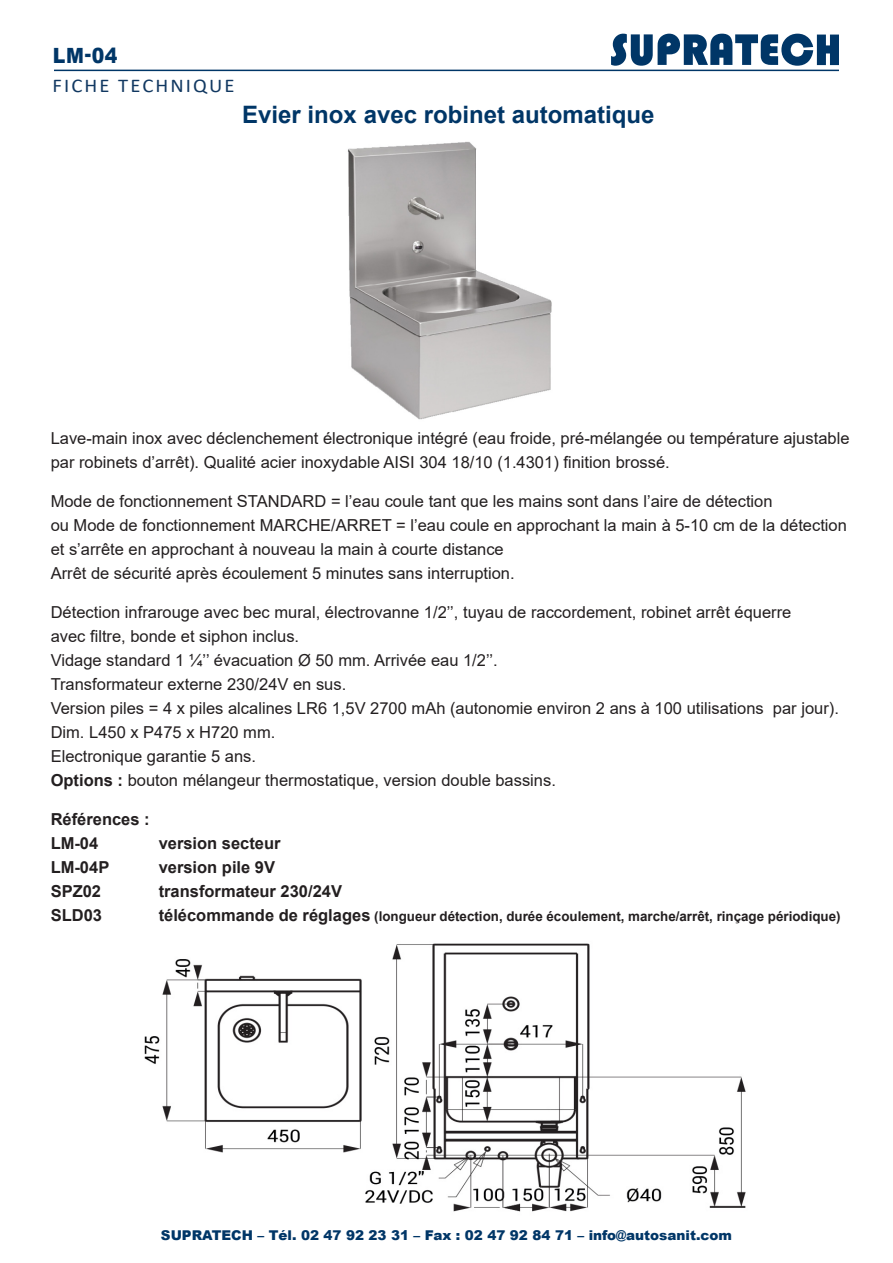
<style>
.page{position:relative;width:893px;height:1263px;background:#fff}
.page>*{position:absolute;margin:0;border:0;box-sizing:border-box;transform-origin:0 0}
.t1{font:700 24px "Arial";color:#003667}
.t2{font:900 21px "Arial";color:#003667;scale:.9 1}
.t3{font:19.5px "Calibri";letter-spacing:.1em;color:#113861;scale:1.06 1}
.t4{font:16.5px/24px "Arial";color:#231f20}
.t5{font:700 16.5px "Arial";color:#231f20}
.t6{font:700 13.5px "Arial";color:#231f20}
.t7{font:900 13.5px "Arial";color:#003667}
.s1{font-weight:700}
.s2{font-size:16.5px}
</style>
<div class="page">
<svg style="left:611px;top:34px;width:228px;height:32px"></svg>
<hr style="left:54px;top:70px;width:785px;height:1px;background:#003667">
<img style="left:144px;top:943px;width:602px;height:269px">
<img style="left:348px;top:141px;width:204px;height:279px">
<p class="t2" style="left:53px;top:40px;width:73px">LM-04</p>
<p class="t3" style="left:53px;top:72px;width:173px">FICHE TECHNIQUE</p>
<p class="t1" style="left:242px;top:97px;width:414px">Evier inox avec robinet automatique</p>
<p class="t4" style="left:51px;top:426px;width:800px">Lave-main inox avec déclenchement électronique intégré (eau froide, pré-mélangée ou température ajustable par robinets d’arrêt). Qualité acier inoxydable AISI 304 18/10 (1.4301) finition brossé.</p>
<p class="t4" style="left:51px;top:489px;width:723px">Mode de fonctionnement STANDARD = l’eau coule tant que les mains sont dans l’aire de détection</p>
<p class="t4" style="left:51px;top:513px;width:798px">ou Mode de fonctionnement MARCHE/ARRET = l’eau coule en approchant la main à 5-10 cm de la détection et s’arrête en approchant à nouveau la main à courte distance</p>
<p class="t4" style="left:51px;top:561px;width:466px">Arrêt de sécurité après écoulement 5 minutes sans interruption.</p>
<p class="t4" style="left:51px;top:600px;width:742px">Détection infrarouge avec bec mural, électrovanne 1/2’’, tuyau de raccordement, robinet arrêt équerre</p>
<p class="t4" style="left:51px;top:624px;width:250px">avec filtre, bonde et siphon inclus.</p>
<p class="t4" style="left:51px;top:648px;width:449px">Vidage standard 1 ¼’’ évacuation Ø 50 mm. Arrivée eau 1/2’’.</p>
<p class="t4" style="left:51px;top:672px;width:297px">Transformateur externe 230/24V en sus.</p>
<p class="t4" style="left:51px;top:696px;width:790px">Version piles = 4 x piles alcalines LR6 1,5V 2700 mAh (autonomie environ 2 ans à 100 utilisations par jour).</p>
<p class="t4" style="left:51px;top:720px;width:226px">Dim. L450 x P475 x H720 mm.</p>
<p class="t4" style="left:51px;top:744px;width:207px">Electronique garantie 5 ans.</p>
<p class="t4" style="left:51px;top:768px;width:507px"><span class="s1">Options :</span> bouton mélangeur thermostatique, version double bassins.</p>
<p class="t5" style="left:51px;top:807px;width:101px">Références :</p>
<p class="t5" style="left:51px;top:831px;width:49px">LM-04</p>
<p class="t5" style="left:159px;top:831px;width:123px">version secteur</p>
<p class="t5" style="left:51px;top:855px;width:60px">LM-04P</p>
<p class="t5" style="left:159px;top:855px;width:118px">version pile 9V</p>
<p class="t5" style="left:51px;top:879px;width:52px">SPZ02</p>
<p class="t5" style="left:159px;top:879px;width:185px">transformateur 230/24V</p>
<p class="t5" style="left:51px;top:903px;width:53px">SLD03</p>
<p class="t6" style="left:159px;top:906px;width:683px"><span class="s2">télécommande de réglages</span> (longueur détection, durée écoulement, marche/arrêt, rinçage périodique)</p>
<p class="t7" style="left:161px;top:1225px;width:572px">SUPRATECH – Tél. 02 47 92 23 31 – Fax : 02 47 92 84 71 – info@autosanit.com</p>
</div>
